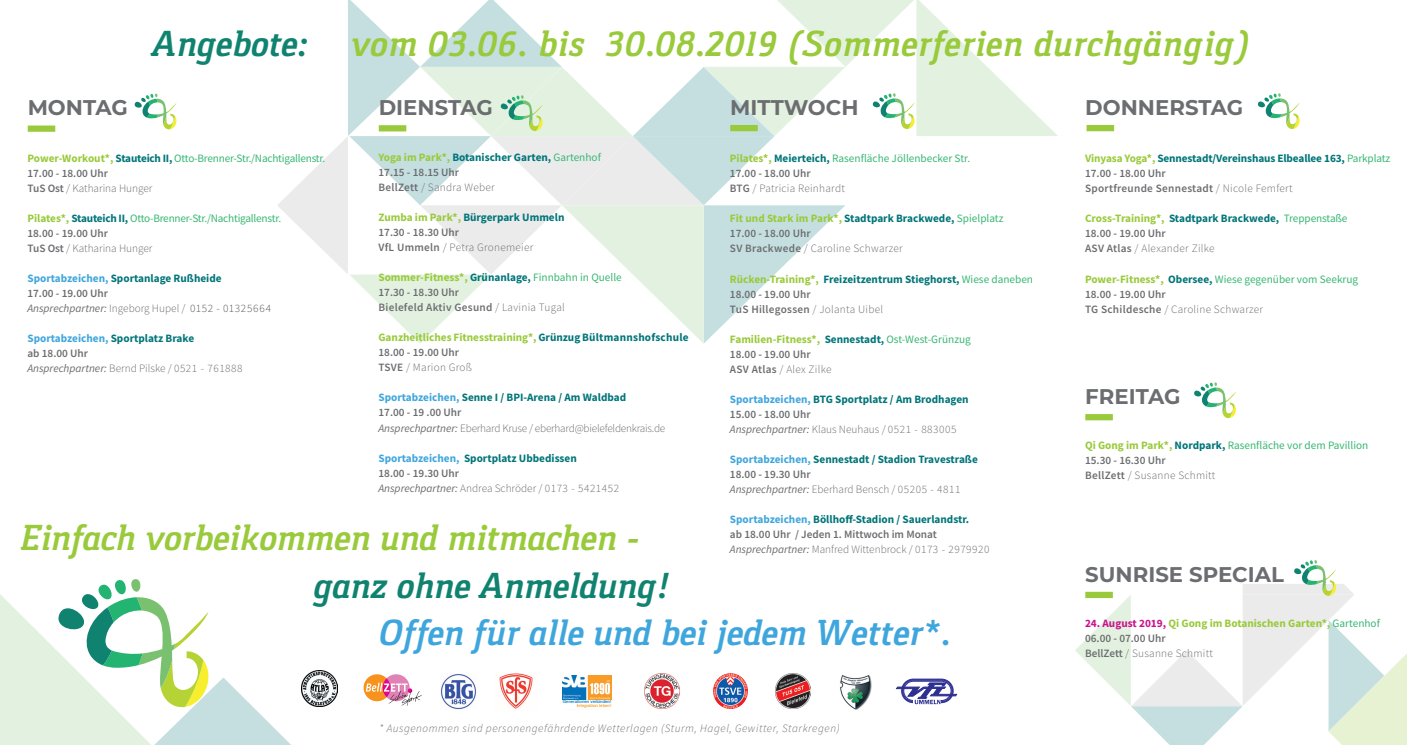
<style>
.page{position:relative;width:1407px;height:745px;background:#fff}
.page>*{position:absolute;margin:0;border:0;box-sizing:border-box;transform-origin:0 0}
.t1{font:italic 700 37.5px "Gaspar";letter-spacing:.02em;color:#99ca3b}
.t2{font:italic 700 37.5px "Gaspar";color:#99ca3b}
.t3{font:italic 700 37.5px "Gaspar";color:#3fa6dd}
.t4{font:italic 700 37.5px "Gaspar";color:#0f836f}
.t5{font:700 21.25px "Montserrat";color:#6c6d70}
.t6{font:600 11.25px/15px "Source Sans Pro";color:#6c6d70}
.t7{font:700 11.25px/15px "Source Sans Pro";color:#007579}
.t8{font:300 11.25px/15px "Source Sans Pro";letter-spacing:-.01em;color:#6c6d70}
.t9{font:600 11.25px/15px "Source Sans Pro";letter-spacing:.025em;color:#6c6d70}
.t10{font:11.25px/15px "Source Sans Pro";letter-spacing:-.02em;color:#37b772}
.t11{font:700 11.25px/15px "Source Sans Pro";color:#99ca3b}
.t12{font:11.25px/15px "Source Sans Pro";color:#37b772}
.t13{font:600 11.25px/15px "Source Sans Pro";letter-spacing:.02em;color:#6c6d70}
.t14{font:italic 300 11.25px "Source Sans Pro";letter-spacing:.05em;color:#6c6d70}
.t15{font:500 4.25px "Helvetica Neue";color:#0073bd}
.t16{font:500 4.25px "Helvetica Neue";color:#f89a1c}
.s1{color:#0f836f}
.s2{font-weight:700;color:#99ca3b}
.s3{font-weight:700;color:#007579}
.s4{font-weight:400;color:#37b772}
.s5{font-weight:300}
.s6{color:#007579}
.s7{font-weight:600;color:#6c6d70}
.s8{font-weight:300;color:#6c6d70}
.s9{font-weight:700;color:#3fa6dd}
.s10{font-weight:600}
.s11{font-weight:400;font-style:italic}
.s12{color:#3fa6dd}
.s13{font-weight:400;font-style:italic;color:#6c6d70}
.s14{font-weight:300;color:#57585a}
.s15{color:#ca138c}
</style>
<div class="page">
<img style="left:301px;top:670px;width:36px;height:36px">
<div style="left:28px;top:125px;width:27px;height:7px;background:#99ca3b"></div>
<svg style="left:134px;top:93px;width:43px;height:36px"></svg>
<svg style="left:0;top:579px;width:290px;height:165px"></svg>
<svg style="left:277px;top:0;width:781px;height:343px"></svg>
<div style="left:1085px;top:414px;width:28px;height:6px;background:#99ca3b"></div>
<svg style="left:1194px;top:382px;width:42px;height:36px"></svg>
<div style="left:1086px;top:125px;width:28px;height:6px;background:#99ca3b"></div>
<svg style="left:1257px;top:93px;width:43px;height:36px"></svg>
<svg style="left:1075px;top:560px;width:332px;height:184px"></svg>
<svg style="left:363px;top:673px;width:27px;height:27px"></svg>
<svg style="left:383px;top:673px;width:27px;height:27px"></svg>
<svg style="left:383px;top:677px;width:7px;height:19px"></svg>
<svg style="left:366px;top:682px;width:46px;height:10px"></svg>
<img style="left:389px;top:688px;width:20px;height:15px">
<img style="left:400px;top:689px;width:22px;height:17px">
<img style="left:441px;top:674px;width:35px;height:34px">
<img style="left:644px;top:673px;width:35px;height:35px">
<img style="left:713px;top:673px;width:35px;height:35px">
<img style="left:776px;top:673px;width:34px;height:35px">
<img style="left:840px;top:675px;width:32px;height:34px">
<img style="left:499px;top:673px;width:34px;height:36px">
<img style="left:563px;top:675px;width:48px;height:23px">
<svg style="left:914px;top:703px;width:27px;height:1px"></svg>
<svg style="left:896px;top:678px;width:60px;height:25px"></svg>
<h1 class="t1" style="left:153px;top:23px;width:1098px"><span class="s1">Angebote:</span> vom 03.06. bis 30.08.2019 (Sommerferien durchgängig)</h1>
<h2 class="t5" style="left:28px;top:92px;width:102px">MONTAG</h2>
<h2 class="t5" style="left:379px;top:92px;width:116px">DIENSTAG</h2>
<h2 class="t5" style="left:730px;top:92px;width:130px">MITTWOCH</h2>
<p class="t6" style="left:378px;top:150px;width:224px"><span class="s2">Yoga im Park*,</span> <span class="s3">Botanischer Garten,</span> <span class="s4">Gartenhof<br></span>17.15 - 18.15 Uhr<br>BellZett <span class="s5">/ Sandra Weber</span></p>
<p class="t6" style="left:378px;top:210px;width:187px"><span class="s2">Zumba im Park*,</span> <span class="s3">Bürgerpark Ummeln<br></span>17.30 - 18.30 Uhr<br>VfL Ummeln <span class="s5">/ Petra Gronemeier</span></p>
<p class="t9" style="left:378px;top:270px;width:245px"><span class="s2">Sommer-Fitness*,</span> <span class="s3">Grünanlage,</span> <span class="s4">Finnbahn in Quelle<br></span>17.30 - 18.30 Uhr<br>Bielefeld Aktiv Gesund <span class="s5">/ Lavinia Tugal</span></p>
<p class="t11" style="left:378px;top:330px;width:312px">Ganzheitliches Fitnesstraining*, <span class="s6">Grünzug Bültmannshofschule<br></span><span class="s7">18.00 - 19.00 Uhr<br>TSVE</span> <span class="s8">/ Marion Groß</span></p>
<p class="t8" style="left:378px;top:390px;width:288px"><span class="s9">Sportabzeichen,</span> <span class="s3">Senne I / BPI-Arena / Am Waldbad<br></span><span class="s10">17.00 - 19 .00 Uhr<br></span><span class="s11">Ansprechpartner:</span> Eberhard Kruse / eberhard@bielefeldenkrais.de</p>
<p class="t8" style="left:378px;top:450px;width:242px"><span class="s9">Sportabzeichen,</span> <span class="s3">Sportplatz Ubbedissen<br></span><span class="s10">18.00 - 19.30 Uhr<br></span><span class="s11">Ansprechpartner:</span> Andrea Schröder / 0173 - 5421452</p>
<p class="t10" style="left:27px;top:150px;width:299px"><span class="s2">Power-Workout*,</span> <span class="s3">Stauteich II,</span> Otto-Brenner-Str./Nachtigallenstr.<br><span class="s7">17.00 - 18.00 Uhr<br>TuS Ost</span> <span class="s8">/ Katharina Hunger</span></p>
<p class="t10" style="left:27px;top:210px;width:255px"><span class="s2">Pilates*,</span> <span class="s3">Stauteich II,</span> Otto-Brenner-Str./Nachtigallenstr.<br><span class="s7">18.00 - 19.00 Uhr<br>TuS Ost</span> <span class="s8">/ Katharina Hunger</span></p>
<p class="t7" style="left:27px;top:270px;width:245px"><span class="s12">Sportabzeichen,</span> Sportanlage Rußheide<br><span class="s7">17.00 - 19.00 Uhr<br></span><span class="s13">Ansprechpartner:</span> <span class="s8">Ingeborg Hupel /</span> <span class="s14">0152 - 01325664</span></p>
<p class="t8" style="left:27px;top:330px;width:217px"><span class="s9">Sportabzeichen,</span> <span class="s3">Sportplatz Brake<br></span><span class="s10">ab 18.00 Uhr<br></span><span class="s11">Ansprechpartner:</span> Bernd Pilske / 0521 - 761888</p>
<p class="t12" style="left:730px;top:151px;width:242px"><span class="s2">Pilates*,</span> <span class="s3">Meierteich,</span> Rasenfläche Jöllenbecker Str.<br><span class="s7">17.00 - 18.00 Uhr<br>BTG</span> <span class="s8">/ Patricia Reinhardt</span></p>
<p class="t6" style="left:730px;top:211px;width:275px"><span class="s2">Fit und Stark im Park*,</span> <span class="s3">Stadtpark Brackwede,</span> <span class="s4">Spielplatz<br></span>17.00 - 18.00 Uhr<br>SV Brackwede <span class="s5">/ Caroline Schwarzer</span></p>
<p class="t13" style="left:730px;top:271px;width:305px"><span class="s2">Rücken-Training*,</span> <span class="s3">Freizeitzentrum Stieghorst,</span> <span class="s4">Wiese daneben<br></span>18.00 - 19.00 Uhr<br>TuS Hillegossen <span class="s5">/ Jolanta Uibel</span></p>
<p class="t6" style="left:730px;top:331px;width:242px"><span class="s2">Familien-Fitness*,</span> <span class="s3">Sennestadt,</span> <span class="s4">Ost-West-Grünzug<br></span>18.00 - 19.00 Uhr<br>ASV Atlas <span class="s5">/ Alex Zilke</span></p>
<p class="t7" style="left:730px;top:391px;width:240px"><span class="s12">Sportabzeichen,</span> BTG Sportplatz / Am Brodhagen<br><span class="s7">15.00 - 18.00 Uhr<br></span><span class="s13">Ansprechpartner:</span> <span class="s8">Klaus Neuhaus / 0521 - 883005</span></p>
<p class="t7" style="left:730px;top:451px;width:249px"><span class="s12">Sportabzeichen,</span> Sennestadt / Stadion Travestraße<br><span class="s7">18.00 - 19.30 Uhr<br></span><span class="s13">Ansprechpartner:</span> <span class="s8">Eberhard Bensch / 05205 - 4811</span></p>
<p class="t6" style="left:730px;top:511px;width:261px"><span class="s9">Sportabzeichen,</span> <span class="s3">Böllhoff-Stadion / Sauerlandstr.<br></span>ab 18.00 Uhr / Jeden 1. Mittwoch im Monat<br><span class="s11">Ansprechpartner:</span> <span class="s5">Manfred Wittenbrock / 0173 - 2979920</span></p>
<h1 class="t2" style="left:21px;top:516px;width:620px">Einfach vorbeikommen und mitmachen –</h1>
<h1 class="t4" style="left:314px;top:563px;width:358px">ganz ohne Anmeldung!</h1>
<h1 class="t3" style="left:380px;top:611px;width:572px">Offen für alle und bei jedem Wetter*.</h1>
<p class="t15" style="left:563px;top:698px;width:50px">Generationen verbinden!</p>
<p class="t16" style="left:577px;top:703px;width:36px">Integration leben!</p>
<p class="t14" style="left:379px;top:721px;width:462px">* Ausgenommen sind personengefährdende Wetterlagen (Sturm, Hagel, Gewitter, Starkregen)</p>
<h2 class="t5" style="left:1085px;top:92px;width:159px">DONNERSTAG</h2>
<p class="t9" style="left:1085px;top:151px;width:307px"><span class="s2">Vinyasa Yoga*,</span> <span class="s3">Sennestadt/Vereinshaus Elbeallee 163,</span> <span class="s4">Parkplatz<br></span>17.00 - 18.00 Uhr<br>Sportfreunde Sennestadt <span class="s5">/ Nicole Femfert</span></p>
<p class="t6" style="left:1085px;top:211px;width:264px"><span class="s2">Cross-Training*,</span> <span class="s3">Stadtpark Brackwede,</span> <span class="s4">Treppenstaße<br></span>18.00 - 19.00 Uhr<br>ASV Atlas <span class="s5">/ Alexander Zilke</span></p>
<p class="t6" style="left:1085px;top:271px;width:275px"><span class="s2">Power-Fitness*,</span> <span class="s3">Obersee,</span> <span class="s4">Wiese gegenüber vom Seekrug<br></span>18.00 - 19.00 Uhr<br>TG Schildesche <span class="s5">/ Caroline Schwarzer</span></p>
<h2 class="t5" style="left:1085px;top:381px;width:97px">FREITAG</h2>
<p class="t12" style="left:1085px;top:437px;width:285px"><span class="s2">Qi Gong im Park*,</span> <span class="s3">Nordpark,</span> Rasenfläche vor dem Pavillion<br><span class="s7">15.30 - 16.30 Uhr<br>BellZett</span> <span class="s8">/ Susanne Schmitt</span></p>
<h2 class="t5" style="left:1085px;top:558px;width:200px">SUNRISE SPECIAL</h2>
<p class="t11" style="left:1085px;top:615px;width:296px"><span class="s15">24. August 2019,</span> Qi Gong im Botanischen Garten*, <span class="s4">Gartenhof<br></span><span class="s7">06.00 - 07.00 Uhr<br>BellZett</span> <span class="s8">/ Susanne Schmitt</span></p>
</div>
